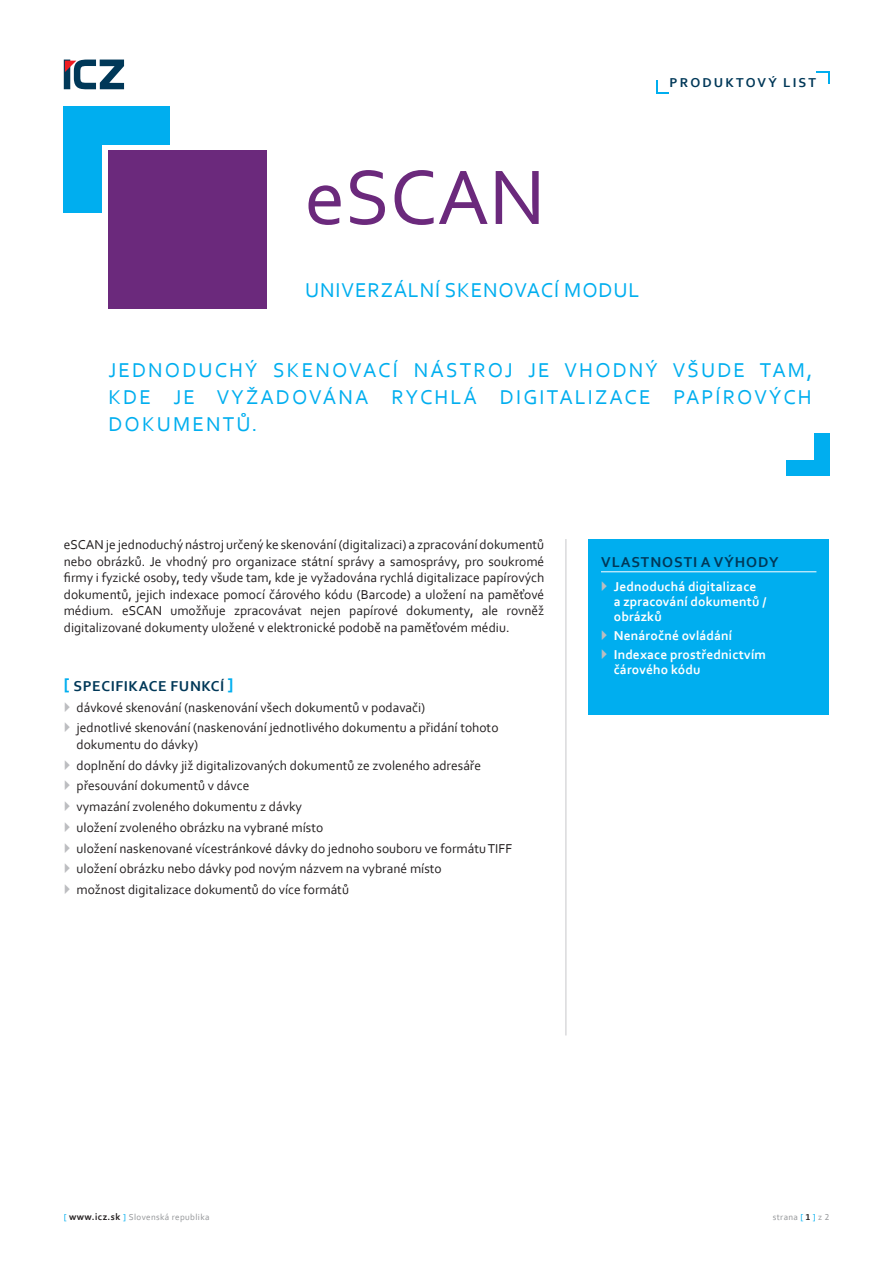
<style>
.page{position:relative;width:893px;height:1263px;background:#fff}
.page>*{position:absolute;margin:0;border:0;box-sizing:border-box;transform-origin:0 0}
.t1{font:81px "Corbel";color:#6b297c}
.t2{font:21px/27px "Corbel";letter-spacing:.1em;color:#00aeef;text-align:justify}
.t3{font:21px "Corbel";letter-spacing:.04em;color:#00aeef}
.t4{font:700 15px "Corbel";letter-spacing:.04em;color:#003858}
.t5{font:700 15px "Corbel";letter-spacing:.06em;color:#003858}
.t6{font:13.5px/20.7px "Corbel";color:#231f20}
.t7{font:700 13.5px/15px "Corbel";letter-spacing:.01em;color:#fff}
.t8{font:700 13.5px "Corbel";color:#003858}
.t9{font:9px "Corbel";letter-spacing:.04em;color:#939598}
.s1{font-size:18px;color:#00aeef}
.s2{color:#00aeef}
.s3{font-weight:700;font-size:9.75px;color:#231f20}
.s4{font-weight:700;color:#231f20}
</style>
<div class="page">
<svg style="left:64px;top:60px;width:1px;height:29px"></svg>
<svg style="left:65px;top:60px;width:59px;height:29px"></svg>
<div style="left:64px;top:106px;width:106px;height:39px;background:#00aeef"></div>
<div style="left:64px;top:106px;width:38px;height:107px;background:#00aeef"></div>
<div style="left:787px;top:460px;width:42px;height:16px;background:#00aeef"></div>
<div style="left:814px;top:433px;width:15px;height:43px;background:#00aeef"></div>
<hr style="left:565px;top:539px;width:1px;height:496px;background:#c7c8ca">
<div style="left:588px;top:539px;width:241px;height:175px;background:#00aeef"></div>
<hr style="left:601px;top:571px;width:215px;height:1px;background:#fff">
<svg style="left:816px;top:71px;width:13px;height:13px"></svg>
<svg style="left:656px;top:81px;width:13px;height:12px"></svg>
<div style="left:108px;top:151px;width:158px;height:158px;background:#6b297c"></div>
<p class="t8" style="left:669px;top:74px;width:33px">Produktový</p>
<p class="t8" style="left:783px;top:74px;width:9px">list</p>
<h1 class="t1" style="left:305px;top:147px;width:242px">eSCAN</h1>
<h2 class="t3" style="left:305px;top:277px;width:336px">UNIVERZÁLNÍ SKENOVACÍ MODUL</h2>
<h2 class="t2" style="left:108px;top:356px;width:705px">JEDNODUCHÝ SKENOVACÍ NÁSTROJ JE VHODNÝ VŠUDE TAM, KDE JE VYŽADOVÁNA RYCHLÁ DIGITALIZACE PAPÍROVÝCH DOKUMENTŮ.</h2>
<p class="t6" style="left:64px;top:536px;width:482px;line-height:16.5px;text-align:justify">eSCAN je jednoduchý nástroj určený ke skenování (digitalizaci) a zpracování dokumentů nebo obrázků. Je vhodný pro organizace státní správy a samosprávy, pro soukromé firmy i fyzické osoby, tedy všude tam, kde je vyžadována rychlá digitalizace papírových dokumentů, jejich indexace pomocí čárového kódu (Barcode) a uložení na paměťové médium. eSCAN umožňuje zpracovávat nejen papírové dokumenty, ale rovněž digitalizované dokumenty uložené v elektronické podobě na paměťovém médiu.</p>
<p class="t4" style="left:64px;top:677px;width:171px"><span class="s1">[</span> SPECIFIKACE FUNKCÍ <span class="s1">]</span></p>
<p class="t6" style="left:77px;top:696px;width:423px">dávkové skenování (naskenování všech dokumentů v podavači)<br>jednotlivé skenování (naskenování jednotlivého dokumentu a přidání tohoto</p>
<p class="t6" style="left:77px;top:734px;width:437px">dokumentu do dávky)<br>doplnění do dávky již digitalizovaných dokumentů ze zvoleného adresáře přesouvání dokumentů v dávce<br>vymazání zvoleného dokumentu z dávky<br>uložení zvoleného obrázku na vybrané místo<br>uložení naskenované vícestránkové dávky do jednoho souboru ve formátu TIFF uložení obrázku nebo dávky pod novým názvem na vybrané místo<br>možnost digitalizace dokumentů do více formátů</p>
<p class="t5" style="left:601px;top:553px;width:179px">VLASTNOSTI A VÝHODY</p>
<p class="t7" style="left:614px;top:578px;width:154px">Jednoduchá digitalizace a zpracování dokumentů / obrázků</p>
<p class="t7" style="left:614px;top:625px;width:154px;line-height:19.2px">Nenáročné ovládání<br>Indexace prostřednictvím</p>
<p class="t7" style="left:614px;top:662px;width:88px">čárového kódu</p>
<p class="t9" style="left:64px;top:1212px;width:147px"><span class="s2">[</span> <span class="s3">www.icz.sk</span> <span class="s2">]</span> Slovenská republika</p>
<p class="t9" style="left:773px;top:1212px;width:58px">strana <span class="s2">[</span> <span class="s4">1</span> <span class="s2">]</span> z 2</p>
</div>
